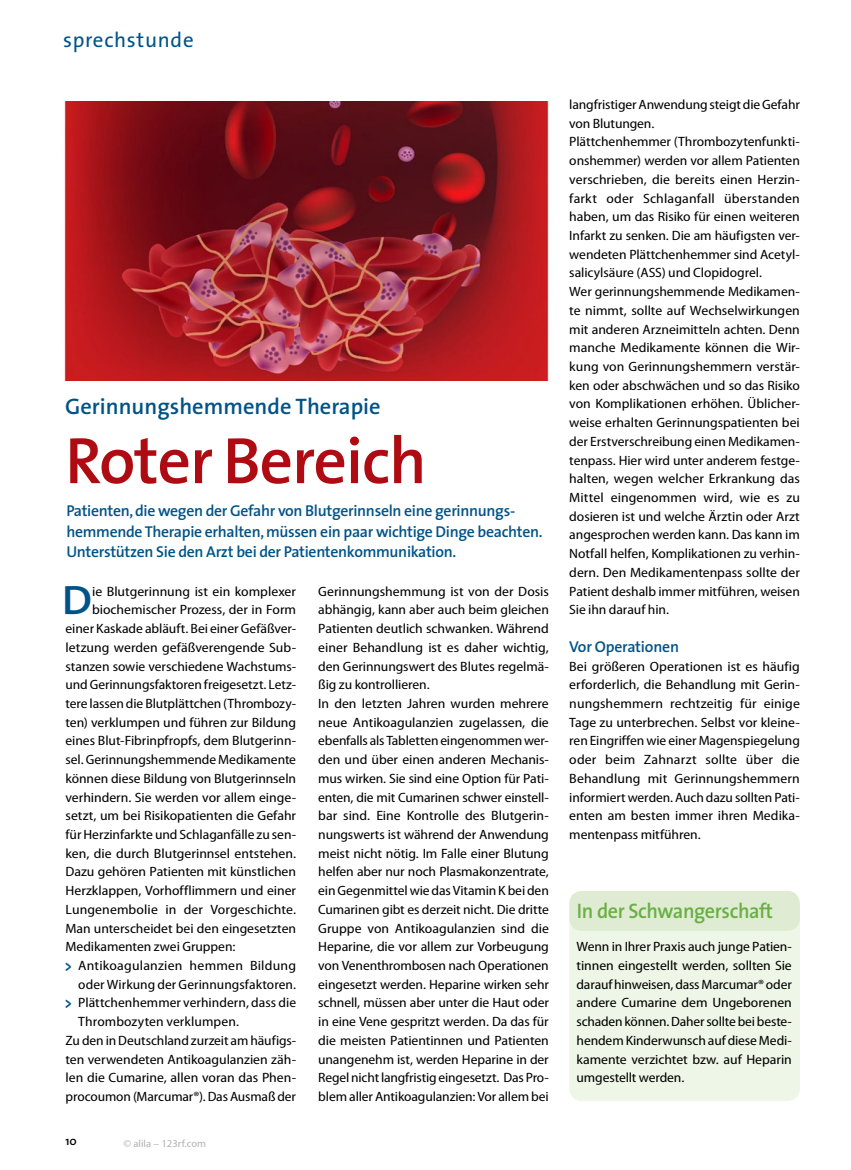
<style>
.page{position:relative;width:851px;height:1170px;background:#fff}
.page>*{position:absolute;margin:0;border:0;box-sizing:border-box;transform-origin:0 0}
._03_Head_43{font:600 66px "The Sans";letter-spacing:-.02em;color:#ae0c12}
._05_copy_Initial{font:600 41.25px "The Sans";color:#005387;scale:1.1 1}
._02_Subhead_15{font:600 22.5px "The Sans";color:#005387}
._03_Head_15_grün{font:600 21px "The Sans";letter-spacing:-.02em;color:#6aaf44;scale:.96 1}
._01_Rubrik{font:21px "The Sans";letter-spacing:.035em;color:#005387}
._04_intro_Haupt__Vor{font:600 15.75px/20.2px "The Sans";letter-spacing:-.02em;color:#005387}
._08_Zwischenzeile_se{font:600 15.75px "The Sans";letter-spacing:-.01em;color:#005387}
._05_copy_Initial-2{font:semi-condensed 13.5px/18.8px "Myriad Pro";letter-spacing:-.005em;color:#000;text-align:justify;scale:1.11 1}
._05_copy_Initial-3{font:semi-condensed 13.5px/18.8px "Myriad Pro";letter-spacing:-.005em;color:#000;text-align:justify;scale:1.1 1}
._05_copy_Initial-4{font:semi-condensed 13.5px/18.8px "Myriad Pro";letter-spacing:-.005em;color:#000;text-align:justify;scale:1.09 1}
._05_copy_Aufzählung{font:semi-condensed 13.5px/18.8px "Myriad Pro";letter-spacing:.005em;color:#000;text-align:right;scale:1.11 1}
._05_copy_Aufzählung-2{font:semi-condensed 13.5px/18.8px "Myriad Pro";letter-spacing:.005em;color:#000;scale:1.09 1}
._04_intro_Haupt__Vor-2{font:600 12px "The Sans";color:#000}
._05_copy{font:semi-condensed 10.5px "Myriad Pro";color:#b1b3b5;scale:1.1 1}
.s1{font-family:"VAG Rounded";font-weight:700;font-stretch:normal;font-size:16.5px;color:#005387}
</style>
<div class="page">
<img style="left:64px;top:102px;width:484px;height:279px">
<div style="left:569px;top:895px;width:230px;height:205px;background:#eef6e7;border-radius:13px"></div>
<div style="left:569px;top:890px;width:230px;height:40px;background:#dfecd3;border-radius:13px"></div>
<p class="_01_Rubrik" style="left:63px;top:22px;width:132px">sprechstunde</p>
<p class="_02_Subhead_15" style="left:65px;top:388px;width:317px">Gerinnungshemmende Therapie</p>
<p class="_03_Head_43" style="left:65px;top:405px;width:363px">Roter Bereich</p>
<p class="_04_intro_Haupt__Vor" style="left:66px;top:500px;width:477px">Patienten, die wegen der Gefahr von Blutgerinnseln eine gerinnungs&shy;hemmende Therapie erhalten, müssen ein paar wichtige Dinge beachten.<br>Unterstützen Sie den Arzt bei der Patientenkommunikation.</p>
<p class="_05_copy_Initial-2" style="left:318px;top:582px;width:209px">Gerinnungshemmung ist von der Dosis abhängig, kann aber auch beim gleichen Patienten deutlich schwanken. Während einer Behandlung ist es daher wichtig, den Gerinnungswert des Blutes regelmä&shy;ßig zu kontrollieren.</p>
<p class="_05_copy_Initial-2" style="left:318px;top:694px;width:209px">In den letzten Jahren wurden mehrere neue Antikoagulanzien zugelassen, die ebenfalls als Tabletten eingenommen wer&shy;den und über einen anderen Mechanis&shy;mus wirken. Sie sind eine Option für Pati&shy;enten, die mit Cumarinen schwer einstell&shy;bar sind. Eine Kontrolle des Blutgerin&shy;nungswerts ist während der Anwendung meist nicht nötig. Im Falle einer Blutung helfen aber nur noch Plasmakonzentrate, ein Gegenmittel wie das Vitamin K bei den Cumarinen gibt es derzeit nicht. Die dritte Gruppe von Antikoagulanzien sind die Heparine, die vor allem zur Vorbeugung von Venenthrombosen nach Operationen eingesetzt werden. Heparine wirken sehr schnell, müssen aber unter die Haut oder in eine Vene gespritzt werden. Da das für die meisten Patientinnen und Patienten unangenehm ist, werden Heparine in der Regel nicht langfristig eingesetzt. Das Pro&shy;blem aller Antikoagulanzien: Vor allem bei</p>
<p class="_05_copy_Initial" style="left:62px;top:566px;width:29px">D</p>
<p class="_05_copy_Initial-2" style="left:92px;top:582px;width:185px">ie Blutgerinnung ist ein komplexer</p>
<p class="_05_copy_Initial-2" style="left:92px;top:600px;width:185px">biochemischer Prozess, der in Form</p>
<p class="_05_copy_Initial-3" style="left:65px;top:619px;width:211px">einer Kaskade abläuft. Bei einer Gefäßver-</p>
<p class="_05_copy_Initial-2" style="left:65px;top:638px;width:209px">letzung werden gefäßverengende Sub-</p>
<p class="_05_copy_Initial-3" style="left:65px;top:657px;width:211px">stanzen sowie verschiedene Wachstums-</p>
<p class="_05_copy_Initial-4" style="left:65px;top:675px;width:213px">und Gerinnungsfaktoren freigesetzt. Letz-</p>
<p class="_05_copy_Initial-4" style="left:65px;top:694px;width:213px">tere lassen die Blutplättchen (Thrombozy-</p>
<p class="_05_copy_Initial-2" style="left:65px;top:713px;width:209px">ten) verklumpen und führen zur Bildung</p>
<p class="_05_copy_Initial-3" style="left:65px;top:731px;width:211px">eines Blut-Fibrinpfropfs, dem Blutgerinn-</p>
<p class="_05_copy_Initial-3" style="left:65px;top:750px;width:211px">sel. Gerinnungshemmende Medikamente</p>
<p class="_05_copy_Initial-3" style="left:65px;top:769px;width:211px">können diese Bildung von Blutgerinnseln</p>
<p class="_05_copy_Initial-2" style="left:65px;top:787px;width:209px">verhindern. Sie werden vor allem einge-</p>
<p class="_05_copy_Initial-2" style="left:65px;top:806px;width:209px">setzt, um bei Risikopatienten die Gefahr</p>
<p class="_05_copy_Initial-3" style="left:65px;top:825px;width:211px">für Herzinfarkte und Schlaganfälle zu sen-</p>
<p class="_05_copy_Initial-2" style="left:65px;top:844px;width:209px">ken, die durch Blutgerinnsel entstehen.</p>
<p class="_05_copy_Initial-2" style="left:65px;top:862px;width:209px">Dazu gehören Patienten mit künstlichen</p>
<p class="_05_copy_Initial-2" style="left:65px;top:881px;width:209px">Herzklappen, Vorhofflimmern und einer</p>
<p class="_05_copy_Initial-2" style="left:65px;top:900px;width:209px">Lungenembolie in der Vorgeschichte.</p>
<p class="_05_copy_Initial-3" style="left:65px;top:918px;width:211px">Man unterscheidet bei den eingesetzten</p>
<p class="_05_copy_Initial-3" style="left:65px;top:937px;width:156px">Medikamenten zwei Gruppen:</p>
<p class="_05_copy_Aufzählung" style="left:65px;top:956px;width:209px"><span class="s1">&gt;</span> Antikoagulanzien hemmen Bildung oder Wirkung der Gerinnungsfaktoren.</p>
<p class="_05_copy_Aufzählung-2" style="left:78px;top:993px;width:201px;text-indent:-13px"><span class="s1">&gt;</span> Plättchenhemmer verhindern, dass die<br>Thrombozyten verklumpen.</p>
<p class="_05_copy_Initial-4" style="left:65px;top:1031px;width:213px">Zu den in Deutschland zurzeit am häufigs&shy;ten verwendeten Antikoagulanzien zäh&shy;len die Cumarine, allen voran das Phen&shy;procoumon (Marcumar®). Das Ausmaß der</p>
<p class="_04_intro_Haupt__Vor-2" style="left:65px;top:1130px;width:13px">10</p>
<p class="_05_copy" style="left:123px;top:1137px;width:77px">© alila – 123rf.com</p>
<p class="_05_copy_Initial-3" style="left:569px;top:95px;width:211px">langfristiger Anwendung steigt die Gefahr von Blutungen.</p>
<p class="_05_copy_Initial-3" style="left:569px;top:133px;width:211px">Plättchenhemmer (Thrombozytenfunkti&shy;onshemmer) werden vor allem Patienten verschrieben, die bereits einen Herzin&shy;farkt oder Schlaganfall überstanden haben, um das Risiko für einen weiteren Infarkt zu senken. Die am häufigsten ver&shy;wendeten Plättchenhemmer sind Acetyl&shy;salicylsäure (ASS) und Clopidogrel.</p>
<p class="_05_copy_Initial-3" style="left:569px;top:282px;width:211px">Wer gerinnungshemmende Medikamen&shy;te nimmt, sollte auf Wechselwirkungen mit anderen Arzneimitteln achten. Denn manche Medikamente können die Wir&shy;kung von Gerinnungshemmern verstär&shy;ken oder abschwächen und so das Risiko von Komplikationen erhöhen. Üblicher&shy;weise erhalten Gerinnungspatienten bei der Erstverschreibung einen Medikamen&shy;tenpass. Hier wird unter anderem festge&shy;halten, wegen welcher Erkrankung das Mittel eingenommen wird, wie es zu dosieren ist und welche Ärztin oder Arzt angesprochen werden kann. Das kann im Notfall helfen, Komplikationen zu verhin&shy;dern. Den Medikamentenpass sollte der Patient deshalb immer mitführen, weisen Sie ihn darauf hin.</p>
<p class="_08_Zwischenzeile_se" style="left:569px;top:633px;width:111px">Vor Operationen</p>
<p class="_05_copy_Initial-2" style="left:569px;top:657px;width:209px">Bei größeren Operationen ist es häufig erforderlich, die Behandlung mit Gerin&shy;nungshemmern rechtzeitig für einige Tage zu unterbrechen. Selbst vor kleine&shy;ren Eingriffen wie einer Magenspiegelung oder beim Zahnarzt sollte über die Behandlung mit Gerinnungshemmern informiert werden. Auch dazu sollten Pati&shy;enten am besten immer ihren Medika&shy;mentenpass mitführen.</p>
<p class="_03_Head_15_grün" style="left:577px;top:892px;width:206px">In der Schwangerschaft</p>
<p class="_05_copy_Initial-3" style="left:576px;top:937px;width:197px">Wenn in Ihrer Praxis auch junge Patien&shy;tinnen eingestellt werden, sollten Sie darauf hinweisen, dass Marcumar® oder andere Cumarine dem Ungeborenen schaden können. Daher sollte bei beste&shy;hendem Kinderwunsch auf diese Medi&shy;kamente verzichtet bzw. auf Heparin umgestellt werden.</p>
</div>
